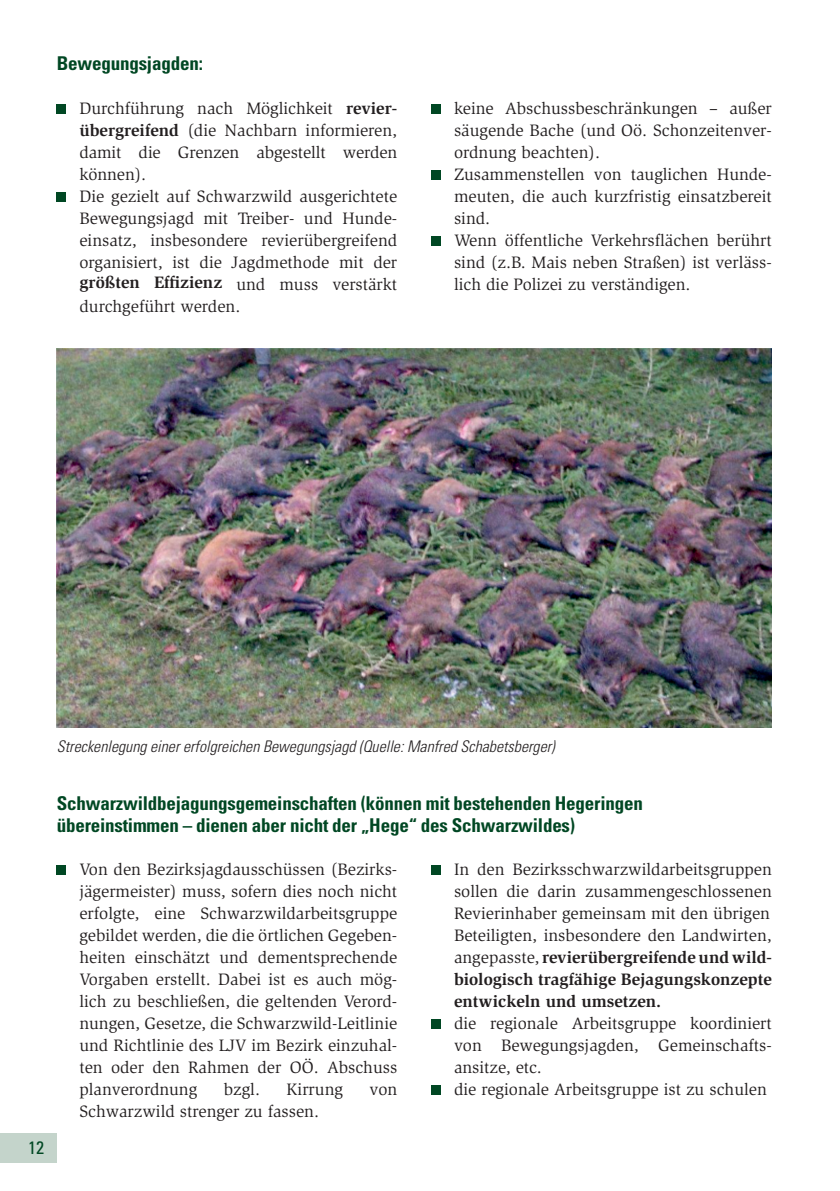
<style>
.page{position:relative;width:840px;height:1191px;background:#fff}
.page>*{position:absolute;margin:0;border:0;box-sizing:border-box;transform-origin:0 0}
.t1{font:700 condensed 19px/22px "Univers LT Std";letter-spacing:-.01em;color:#004723}
.t2{font:condensed 18px "Univers LT Std";color:#004723}
.t3{font:17px/22px "Slimbach LT";color:#231f20}
.t4{font:italic 300 condensed 16px "Univers LT Std";color:#231f20}
.s1{font-weight:700}
</style>
<div class="page">
<div style="left:57px;top:105px;width:9px;height:9px;background:#004723"></div>
<div style="left:57px;top:193px;width:9px;height:9px;background:#004723"></div>
<div style="left:431px;top:105px;width:9px;height:9px;background:#004723"></div>
<div style="left:431px;top:171px;width:9px;height:9px;background:#004723"></div>
<div style="left:431px;top:237px;width:9px;height:9px;background:#004723"></div>
<div style="left:57px;top:865px;width:9px;height:9px;background:#004723"></div>
<div style="left:431px;top:865px;width:9px;height:9px;background:#004723"></div>
<div style="left:431px;top:1019px;width:9px;height:9px;background:#004723"></div>
<div style="left:431px;top:1085px;width:9px;height:9px;background:#004723"></div>
<div style="left:0;top:1133px;width:57px;height:30px;background:#c4d4cb"></div>
<img style="left:57px;top:348px;width:714px;height:379px">
<p class="t1" style="left:57px;top:53px;width:147px">Bewegungsjagden:</p>
<p class="t3" style="left:79px;top:97px;width:319px">Durchführung nach Möglichkeit <span class="s1">revier&shy;übergreifend</span> (die Nachbarn informieren, damit die Grenzen abgestellt werden können).<br>Die gezielt auf Schwarzwild ausgerichtete Bewegungsjagd mit Treiber- und Hunde&shy;einsatz, insbesondere revierübergreifend organisiert, ist die Jagdmethode mit der</p>
<p class="t3" style="left:79px;top:270px;width:319px;line-height:24px"><span class="s1">größten Effizienz</span> und muss verstärkt durchgeführt werden.</p>
<p class="t3" style="left:454px;top:97px;width:319px">keine Abschussbeschränkungen – außer säugende Bache (und Oö. Schonzeitenver&shy;ordnung beachten).<br>Zusammenstellen von tauglichen Hunde&shy;meuten, die auch kurzfristig einsatzbereit sind.<br>Wenn öffentliche Verkehrsflächen berührt sind (z.B. Mais neben Straßen) ist verläss&shy;lich die Polizei zu verständigen.</p>
<p class="t4" style="left:57px;top:736px;width:499px">Streckenlegung einer erfolgreichen Bewegungsjagd (Quelle: Manfred Schabetsberger)</p>
<p class="t2" style="left:28px;top:1136px;width:17px">12</p>
<p class="t1" style="left:57px;top:791px;width:587px">Schwarzwildbejagungsgemeinschaften (können mit bestehenden Hegeringen übereinstimmen – dienen aber nicht der „Hege“ des Schwarzwildes)</p>
<p class="t3" style="left:79px;top:858px;width:319px;text-align:justify">Von den Bezirksjagdausschüssen (Bezirks&shy;jägermeister) muss, sofern dies noch nicht erfolgte, eine Schwarzwildarbeitsgruppe gebildet werden, die die örtlichen Gegeben&shy;heiten einschätzt und dementsprechende Vorgaben erstellt. Dabei ist es auch mög&shy;lich zu beschließen, die geltenden Verord&shy;nungen, Gesetze, die Schwarzwild-Leitlinie und Richtlinie des LJV im Bezirk einzuhal&shy;ten oder den Rahmen der OÖ. Abschuss planverordnung</p>
<p class="t3" style="left:224px;top:1078px;width:38px">bzgl.</p>
<p class="t3" style="left:286px;top:1078px;width:58px">Kirrung</p>
<p class="t3" style="left:369px;top:1078px;width:29px">von</p>
<p class="t3" style="left:79px;top:1100px;width:241px">Schwarzwild strenger zu fassen.</p>
<p class="t3" style="left:454px;top:858px;width:319px;text-align:justify">In den Bezirksschwarzwildarbeitsgruppen sollen die darin zusammengeschlossenen Revierinhaber gemeinsam mit den übrigen Beteiligten, insbesondere den Landwirten, angepasste, <span class="s1">revierübergreifende und wild&shy;biologisch tragfähige Bejagungskonzepte entwickeln und umsetzen.</span></p>
<p class="t3" style="left:454px;top:1012px;width:319px">die regionale Arbeitsgruppe koordiniert von Bewegungsjagden, Gemeinschafts&shy;ansitze, etc.<br>die regionale Arbeitsgruppe ist zu schulen</p>
</div>
